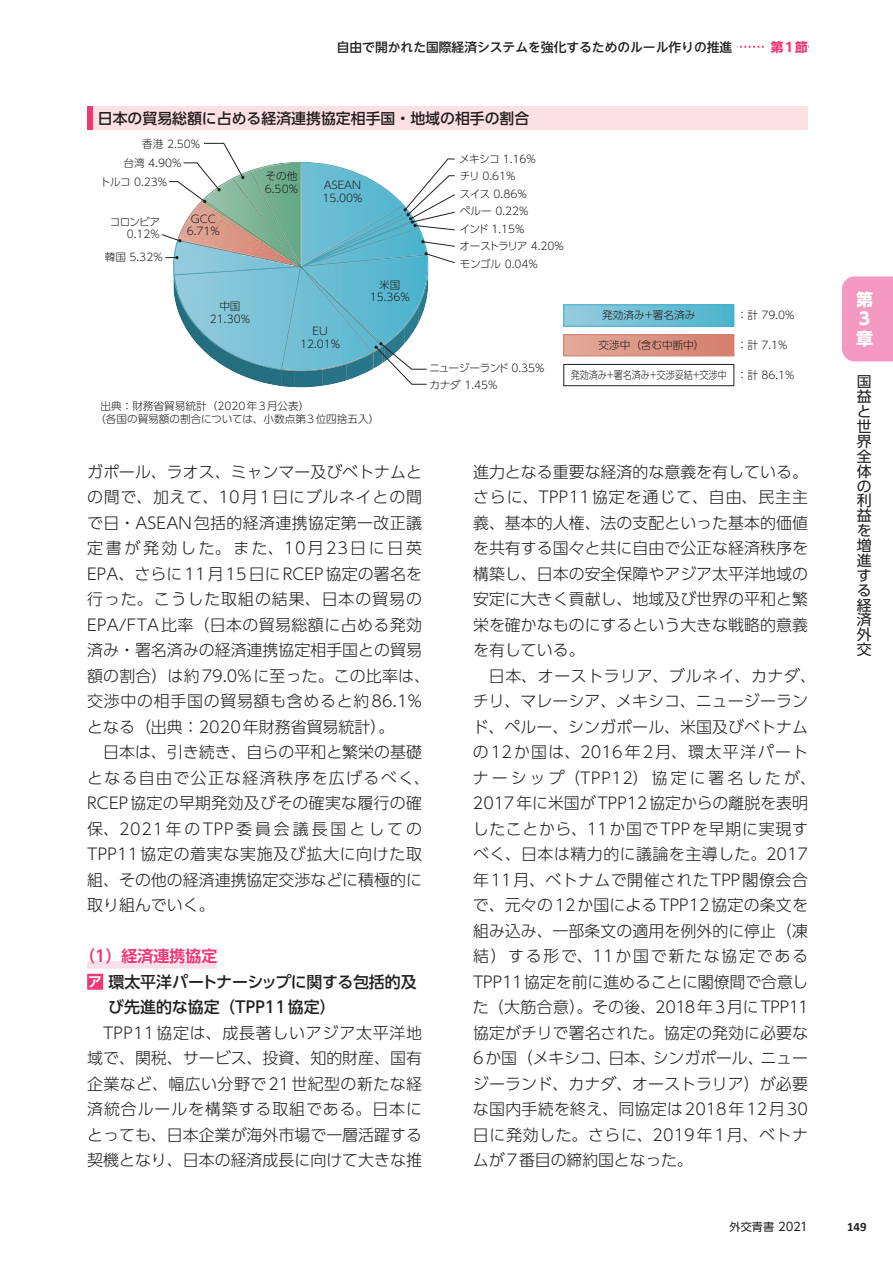
<style>
.page{position:relative;width:893px;height:1263px;background:#fff}
.page>*{position:absolute;margin:0;border:0;box-sizing:border-box;transform-origin:0 0}
.t1{font:700 16.95px/19.2px "UD Shin Go Pr 6 N";color:#fff}
.t2{font:300 15.9px/25.5px "UD Shin Go Pr 6 N";letter-spacing:.005em;color:#231f20}
.t3{font:300 15.9px/25.5px "UD Shin Go Pr 6 N";letter-spacing:.025em;color:#231f20}
.t4{font:500 15.9px/25.5px "UD Shin Go Pr 6 N";color:#231f20}
.t5{font:700 15.9px "UD Shin Go Pr 6 N De";color:#ef3875}
.t6{font:500 14.85px "UD Shin Go Pr 6 N";color:#231f20}
.t7{font:14.85px/14.9px "UD Shin Go Pr 6 N";color:#231f20;text-align:justify}
.t8{font:500 12.75px "UD Shin Go NT Pr 6 N";color:#231f20}
.t9{font:700 12.75px "Calibri";color:#231f20}
.t10{font:700 12.75px "UD Shin Go NT Pr 6 N";color:#ef3875}
.t11{font:11.1px "UD Shin Go NT Pr 6 N";color:#231f20}
.t12{font:300 10.65px/12.8px "UD Shin Go Pr 6 N";color:#231f20;text-align:center}
.t13{font:300 10.65px/17.4px "UD Shin Go Pr 6 N";letter-spacing:-.045em;color:#231f20}
.t14{font:300 10.65px "UD Shin Go Pr 6 N";color:#231f20;scale:.85 1}
.t15{font:300 10.65px/16.2px "UD Shin Go Pr 6 N";letter-spacing:-.035em;color:#231f20}
.s1{font-family:"UD Shin Go Pr 6 N De";font-weight:700;font-size:13.8px;color:#fff}
.s2{font-size:11.7px}
</style>
<div class="page">
<div style="left:87px;top:961px;width:130px;height:7px;background:#fbdfeb"></div>
<div style="left:87px;top:974px;width:16px;height:16px;background:#ef3875"></div>
<div style="left:87px;top:106px;width:7px;height:24px;background:#ef3875"></div>
<div style="left:94px;top:106px;width:714px;height:24px;background:#fce1e4"></div>
<div style="left:564px;top:335px;width:170px;height:21px;background:linear-gradient(to right,#e3ab9b,#d57e6d)"></div>
<div style="left:563px;top:334px;width:171px;height:22px;border:1px solid #d57e6d"></div>
<div style="left:564px;top:364px;width:170px;height:22px;border:1px solid #231f20"></div>
<div style="left:564px;top:305px;width:170px;height:21px;background:linear-gradient(to right,#97ccde,#4cb3cc)"></div>
<div style="left:563px;top:304px;width:171px;height:23px;border:1px solid #44b2cd"></div>
<svg style="left:161px;top:143px;width:294px;height:244px"></svg>
<svg style="left:737px;top:46px;width:27px;height:2px"></svg>
<div style="left:842px;top:276px;width:51px;height:85px;background:#f499c2"></div>
<p class="t8" style="left:337px;top:36px;width:397px">自由で開かれた国際経済システムを強化するためのルール作りの推進</p>
<p class="t10" style="left:771px;top:36px;width:39px">第1節</p>
<p class="t6" style="left:98px;top:106px;width:433px">日本の貿易総額に占める経済連携協定相手国・地域の相手の割合</p>
<p class="t12" style="left:142px;top:137px;width:59px">香港 2.50%</p>
<p class="t12" style="left:123px;top:156px;width:59px">台湾 4.90%</p>
<p class="t12" style="left:100px;top:175px;width:68px">トルコ 0.23%</p>
<p class="t12" style="left:110px;top:215px;width:52px;text-align:right">コロンビア<br>0.12%</p>
<p class="t12" style="left:187px;top:212px;width:35px">GCC<br>6.71%</p>
<p class="t12" style="left:105px;top:250px;width:59px">韓国 5.32%</p>
<p class="t12" style="left:210px;top:300px;width:42px">中国<br>21.30%</p>
<p class="t12" style="left:265px;top:169px;width:35px;text-align:left">その他<br>6.50%</p>
<p class="t12" style="left:322px;top:179px;width:42px;text-align:left">ASEAN<br>15.00%</p>
<p class="t12" style="left:300px;top:324px;width:42px">EU<br>12.01%</p>
<p class="t12" style="left:370px;top:278px;width:42px">米国<br>15.36%</p>
<p class="t12" style="left:95px;top:399px;width:286px;text-align:left;text-indent:5px">出典：財務省貿易統計（2020年3月公表）<br>（各国の貿易額の割合については、小数点第3位四捨五入）</p>
<p class="t13" style="left:459px;top:150px;width:106px">メキシコ 1.16%<br>チリ 0.61%<br>スイス 0.86%<br>ペルー 0.22%<br>インド 1.15%<br>オーストラリア 4.20%モンゴル 0.04%</p>
<p class="t15" style="left:429px;top:360px;width:117px">ニュージーランド 0.35%カナダ 1.45%</p>
<p class="t12" style="left:602px;top:308px;width:95px">発効済み＋署名済み</p>
<p class="t12" style="left:598px;top:338px;width:108px">交渉中（含む中断中）</p>
<p class="t12" style="left:737px;top:308px;width:59px">：計 79.0%</p>
<p class="t12" style="left:737px;top:338px;width:52px">：計 7.1%</p>
<p class="t14" style="left:571px;top:366px;width:265px">発効済み＋署名済み＋交渉妥結＋交渉中 ：計 86.1%</p>
<p class="t3" style="left:87px;top:458px;width:344px">ガポール、ラオス、ミャンマー及びベトナムとの間で、加えて、10月1日にブルネイとの間で日・ASEAN包括的経済連携協定第一改正議定書が発効した。また、10月23日に日英<br>EPA、さらに11月15日にRCEP協定の署名を行った。こうした取組の結果、日本の貿易の<br>EPA/FTA比率（日本の貿易総額に占める発効済み・署名済みの経済連携協定相手国との貿易額の割合）は約79.0%に至った。この比率は、交渉中の相手国の貿易額も含めると約86.1%となる（出典：2020年財務省貿易統計）。</p>
<p class="t2" style="left:87px;top:739px;width:344px;text-indent:16px">日本は、引き続き、自らの平和と繁栄の基礎となる自由で公正な経済秩序を広げるべく、<br>RCEP協定の早期発効及びその確実な履行の確保、2021年のTPP委員会議長国としての<br>TPP11協定の着実な実施及び拡大に向けた取組、その他の経済連携協定交渉などに積極的に取り組んでいく。</p>
<p class="t5" style="left:79px;top:943px;width:140px">（1）経済連携協定</p>
<p class="t4" style="left:108px;top:968px;width:310px;text-indent:-20px"><span class="s1">ア</span> 環太平洋パートナーシップに関する包括的及び先進的な協定（TPP11協定）</p>
<p class="t2" style="left:87px;top:1019px;width:336px;text-align:justify;text-indent:16px">TPP11協定は、成長著しいアジア太平洋地域で、関税、サービス、投資、知的財産、国有企業など、幅広い分野で21世紀型の新たな経済統合ルールを構築する取組である。日本にとっても、日本企業が海外市場で一層活躍する契機となり、日本の経済成長に向けて大きな推</p>
<p class="t2" style="left:473px;top:458px;width:336px;text-align:justify">進力となる重要な経済的な意義を有している。さらに、TPP11協定を通じて、自由、民主主義、基本的人権、法の支配といった基本的価値を共有する国々と共に自由で公正な経済秩序を構築し、日本の安全保障やアジア太平洋地域の安定に大きく貢献し、地域及び世界の平和と繁栄を確かなものにするという大きな戦略的意義を有している。</p>
<p class="t2" style="left:473px;top:662px;width:345px;text-indent:16px">日本、オーストラリア、ブルネイ、カナダ、チリ、マレーシア、メキシコ、ニュージーランド、ペルー、シンガポール、米国及びベトナムの12か国は、2016年2月、環太平洋パートナーシップ（TPP12）協定に署名したが、<br>2017年に米国がTPP12協定からの離脱を表明したことから、11か国でTPPを早期に実現すべく、日本は精力的に議論を主導した。2017年11月、ベトナムで開催されたTPP閣僚会合で、元々の12か国によるTPP12協定の条文を組み込み、一部条文の適用を例外的に停止（凍結）する形で、11か国で新たな協定である<br>TPP11協定を前に進めることに閣僚間で合意した（大筋合意）。その後、2018年3月にTPP11協定がチリで署名された。協定の発効に必要な<br>6か国（メキシコ、日本、シンガポール、ニュージーランド、カナダ、オーストラリア）が必要な国内手続を終え、同協定は2018年12月30日に発効した。さらに、2019年1月、ベトナムが7番目の締約国となった。</p>
<p class="t1" style="left:856px;top:290px;width:18px">第<br>3章</p>
<p class="t7" style="left:857px;top:374px;width:16px">国益と世界全体の利益を増進する経済外交</p>
<p class="t11" style="left:730px;top:1218px;width:80px">外交青書 <span class="s2">2021</span></p>
<p class="t9" style="left:847px;top:1217px;width:21px">149</p>
</div>
